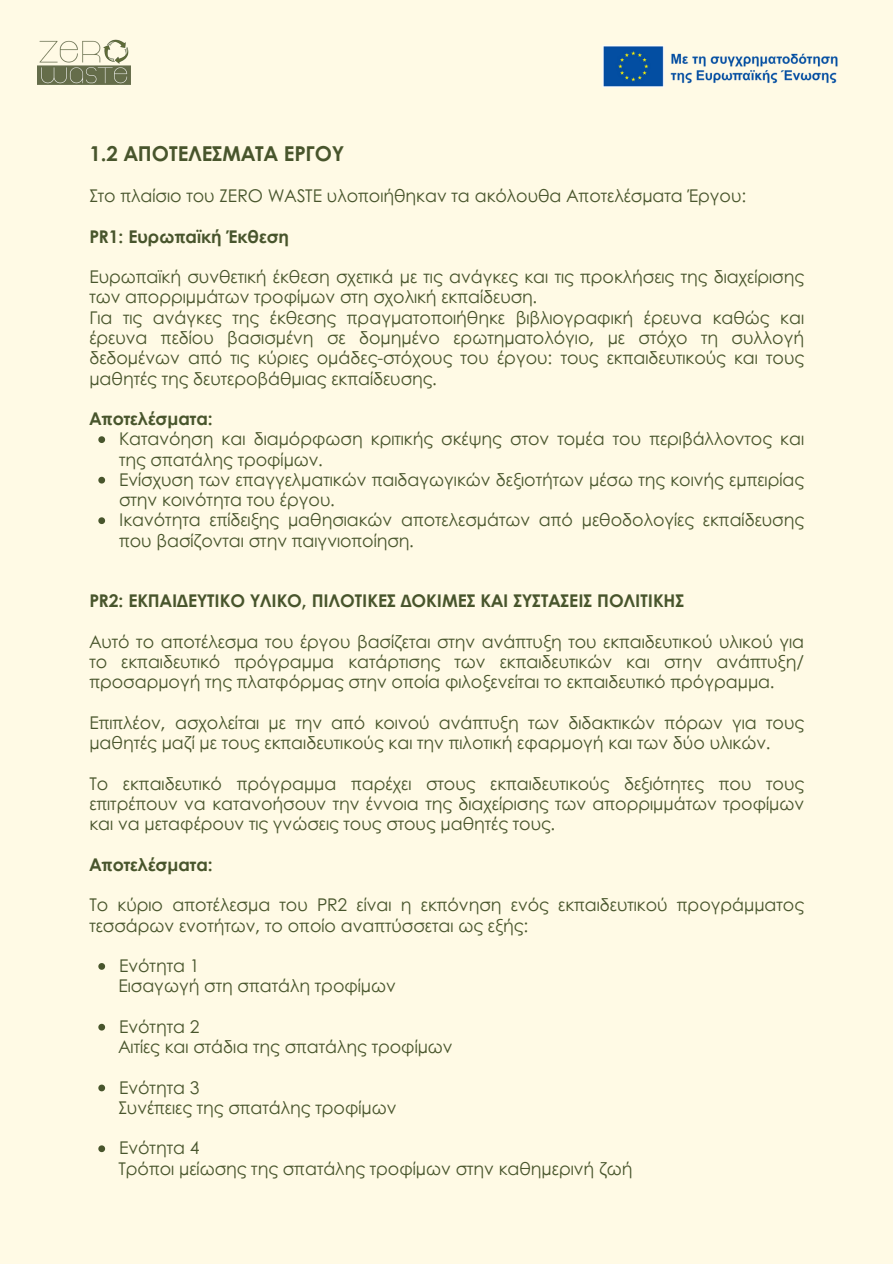
<style>
.page{position:relative;width:893px;height:1264px;background:#fff}
.page>*{position:absolute;margin:0;border:0;box-sizing:border-box;transform-origin:0 0}
.t1{font:700 20.55px "Century Gothic";color:#48552c}
.t2{font:17.55px/20.2px "Century Gothic";color:#48552c}
.t3{font:700 17.55px "Century Gothic";color:#48552c}
</style>
<div class="page">
<div style="left:0;top:0;width:892px;height:1263px;background:#fffae5"></div>
<img style="left:38px;top:39px;width:92px;height:46px">
<svg style="left:98px;top:436px;width:7px;height:7px"></svg>
<svg style="left:98px;top:477px;width:7px;height:6px"></svg>
<svg style="left:98px;top:517px;width:7px;height:7px"></svg>
<svg style="left:98px;top:963px;width:7px;height:6px"></svg>
<svg style="left:98px;top:1023px;width:7px;height:7px"></svg>
<svg style="left:98px;top:1084px;width:7px;height:7px"></svg>
<svg style="left:98px;top:1145px;width:7px;height:7px"></svg>
<img style="left:602px;top:45px;width:236px;height:43px">
<p class="t1" style="left:89px;top:137px;width:256px">1.2 ΑΠΟΤΕΛΕΣΜΑΤΑ ΕΡΓΟΥ</p>
<p class="t2" style="left:89px;top:185px;width:658px">Στο πλαίσιο του ZERO WASTE υλοποιήθηκαν τα ακόλουθα Αποτελέσματα Έργου:</p>
<p class="t3" style="left:89px;top:223px;width:201px">PR1: Ευρωπαϊκή Έκθεση</p>
<p class="t2" style="left:89px;top:266px;width:716px">Ευρωπαϊκή συνθετική έκθεση σχετικά με τις ανάγκες και τις προκλήσεις της διαχείρισης των απορριμμάτων τροφίμων στη σχολική εκπαίδευση.</p>
<p class="t2" style="left:89px;top:306px;width:716px;text-align:justify">Για τις ανάγκες της έκθεσης πραγματοποιήθηκε βιβλιογραφική έρευνα καθώς και έρευνα πεδίου βασισμένη σε δομημένο ερωτηματολόγιο, με στόχο τη συλλογή δεδομένων από τις κύριες ομάδες-στόχους του έργου: τους εκπαιδευτικούς και τους μαθητές της δευτεροβάθμιας εκπαίδευσης.</p>
<p class="t3" style="left:89px;top:405px;width:125px">Αποτελέσματα:</p>
<p class="t2" style="left:119px;top:428px;width:686px">Κατανόηση και διαμόρφωση κριτικής σκέψης στον τομέα του περιβάλλοντος και της σπατάλης τροφίμων.</p>
<p class="t2" style="left:119px;top:468px;width:686px">Ενίσχυση των επαγγελματικών παιδαγωγικών δεξιοτήτων μέσω της κοινής εμπειρίας στην κοινότητα του έργου.</p>
<p class="t2" style="left:119px;top:509px;width:686px">Ικανότητα επίδειξης μαθησιακών αποτελεσμάτων από μεθοδολογίες εκπαίδευσης που βασίζονται στην παιγνιοποίηση.</p>
<p class="t3" style="left:89px;top:587px;width:596px">PR2: ΕΚΠΑΙΔΕΥΤΙΚΟ ΥΛΙΚΟ, ΠΙΛΟΤΙΚΕΣ ΔΟΚΙΜΕΣ ΚΑΙ ΣΥΣΤΑΣΕΙΣ ΠΟΛΙΤΙΚΗΣ</p>
<p class="t2" style="left:89px;top:630px;width:716px;text-align:justify">Αυτό το αποτέλεσμα του έργου βασίζεται στην ανάπτυξη του εκπαιδευτικού υλικού για το εκπαιδευτικό πρόγραμμα κατάρτισης των εκπαιδευτικών και στην ανάπτυξη/ προσαρμογή της πλατφόρμας στην οποία φιλοξενείται το εκπαιδευτικό πρόγραμμα.</p>
<p class="t2" style="left:89px;top:711px;width:716px">Επιπλέον, ασχολείται με την από κοινού ανάπτυξη των διδακτικών πόρων για τους μαθητές μαζί με τους εκπαιδευτικούς και την πιλοτική εφαρμογή και των δύο υλικών.</p>
<p class="t2" style="left:89px;top:772px;width:716px;text-align:justify">Το εκπαιδευτικό πρόγραμμα παρέχει στους εκπαιδευτικούς δεξιότητες που τους επιτρέπουν να κατανοήσουν την έννοια της διαχείρισης των απορριμμάτων τροφίμων και να μεταφέρουν τις γνώσεις τους στους μαθητές τους.</p>
<p class="t3" style="left:89px;top:851px;width:125px">Αποτελέσματα:</p>
<p class="t2" style="left:89px;top:894px;width:716px">Το κύριο αποτέλεσμα του PR2 είναι η εκπόνηση ενός εκπαιδευτικού προγράμματος τεσσάρων ενοτήτων, το οποίο αναπτύσσεται ως εξής:</p>
<p class="t2" style="left:119px;top:954px;width:82px">Ενότητα 1</p>
<p class="t2" style="left:118px;top:975px;width:279px">Εισαγωγή στη σπατάλη τροφίμων</p>
<p class="t2" style="left:119px;top:1015px;width:82px">Ενότητα 2</p>
<p class="t2" style="left:118px;top:1035px;width:336px">Αιτίες και στάδια της σπατάλης τροφίμων</p>
<p class="t2" style="left:119px;top:1076px;width:82px">Ενότητα 3</p>
<p class="t2" style="left:118px;top:1096px;width:279px">Συνέπειες της σπατάλης τροφίμων</p>
<p class="t2" style="left:119px;top:1137px;width:82px">Ενότητα 4</p>
<p class="t2" style="left:118px;top:1157px;width:515px">Τρόποι μείωσης της σπατάλης τροφίμων στην καθημερινή ζωή</p>
</div>
